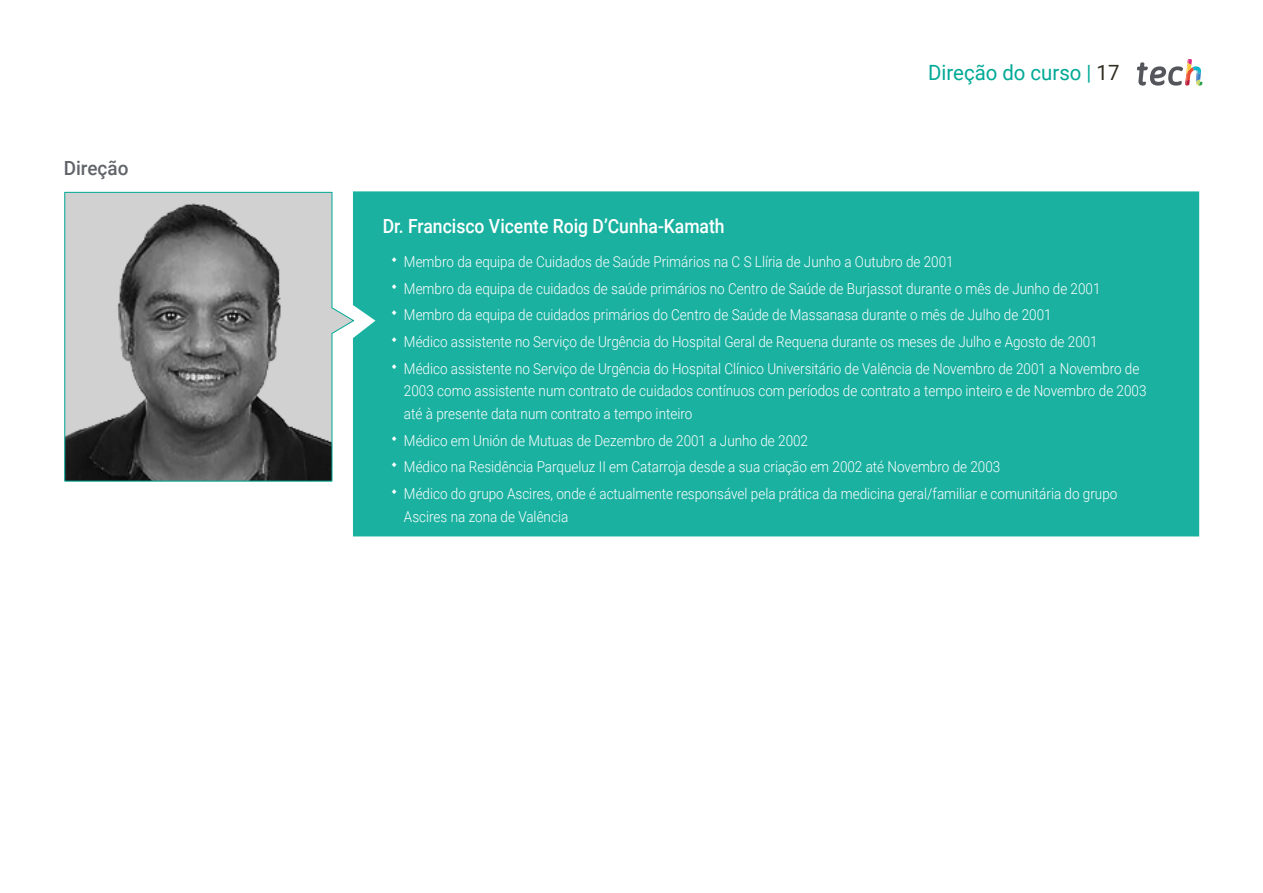
<style>
.page{position:relative;width:1263px;height:893px;background:#fff}
.page>*{position:absolute;margin:0;border:0;box-sizing:border-box;transform-origin:0 0}
.t1{font:21px "Roboto";color:#00a996}
.t2{font:500 19.5px "Roboto";color:#fff;scale:.9 1}
.t3{font:500 19.5px "Roboto";color:#61646a}
.t4{font:300 15px/26.7px "Roboto";color:#fff;scale:.9 1}
.s1{color:#312e20}
</style>
<div class="page">
<svg style="left:1137px;top:59px;width:65px;height:27px"></svg>
<div style="left:353px;top:191px;width:846px;height:345px;background:#1ab1a0"></div>
<svg style="left:64px;top:192px;width:291px;height:290px"></svg>
<svg style="left:392px;top:257px;width:5px;height:5px"></svg>
<svg style="left:392px;top:284px;width:5px;height:5px"></svg>
<svg style="left:392px;top:310px;width:5px;height:5px"></svg>
<svg style="left:392px;top:337px;width:5px;height:5px"></svg>
<svg style="left:392px;top:364px;width:5px;height:5px"></svg>
<svg style="left:392px;top:436px;width:5px;height:5px"></svg>
<svg style="left:392px;top:462px;width:5px;height:5px"></svg>
<svg style="left:392px;top:489px;width:5px;height:5px"></svg>
<h2 class="t3" style="left:64px;top:154px;width:66px">Direção</h2>
<h1 class="t1" style="left:928px;top:57px;width:193px">Direção do curso | <span class="s1">17</span></h1>
<h2 class="t2" style="left:383px;top:212px;width:381px">Dr. Francisco Vicente Roig D’Cunha-Kamath</h2>
<p class="t4" style="left:404px;top:248px;width:819px">Membro da equipa de Cuidados de Saúde Primários na C S Llíria de Junho a Outubro de 2001<br>Membro da equipa de cuidados de saúde primários no Centro de Saúde de Burjassot durante o mês de Junho de 2001<br>Membro da equipa de cuidados primários do Centro de Saúde de Massanasa durante o mês de Julho de 2001<br>Médico assistente no Serviço de Urgência do Hospital Geral de Requena durante os meses de Julho e Agosto de 2001<br>Médico assistente no Serviço de Urgência do Hospital Clínico Universitário de Valência de Novembro de 2001 a Novembro de</p>
<p class="t4" style="left:404px;top:379px;width:826px;line-height:22.5px">2003 como assistente num contrato de cuidados contínuos com períodos de contrato a tempo inteiro e de Novembro de 2003 até à presente data num contrato a tempo inteiro</p>
<p class="t4" style="left:404px;top:426px;width:794px">Médico em Unión de Mutuas de Dezembro de 2001 a Junho de 2002<br>Médico na Residência Parqueluz II em Catarroja desde a sua criação em 2002 até Novembro de 2003<br>Médico do grupo Ascires, onde é actualmente responsável pela prática da medicina geral/familiar e comunitária do grupo</p>
<p class="t4" style="left:404px;top:502px;width:184px">Ascires na zona de Valência</p>
</div>
